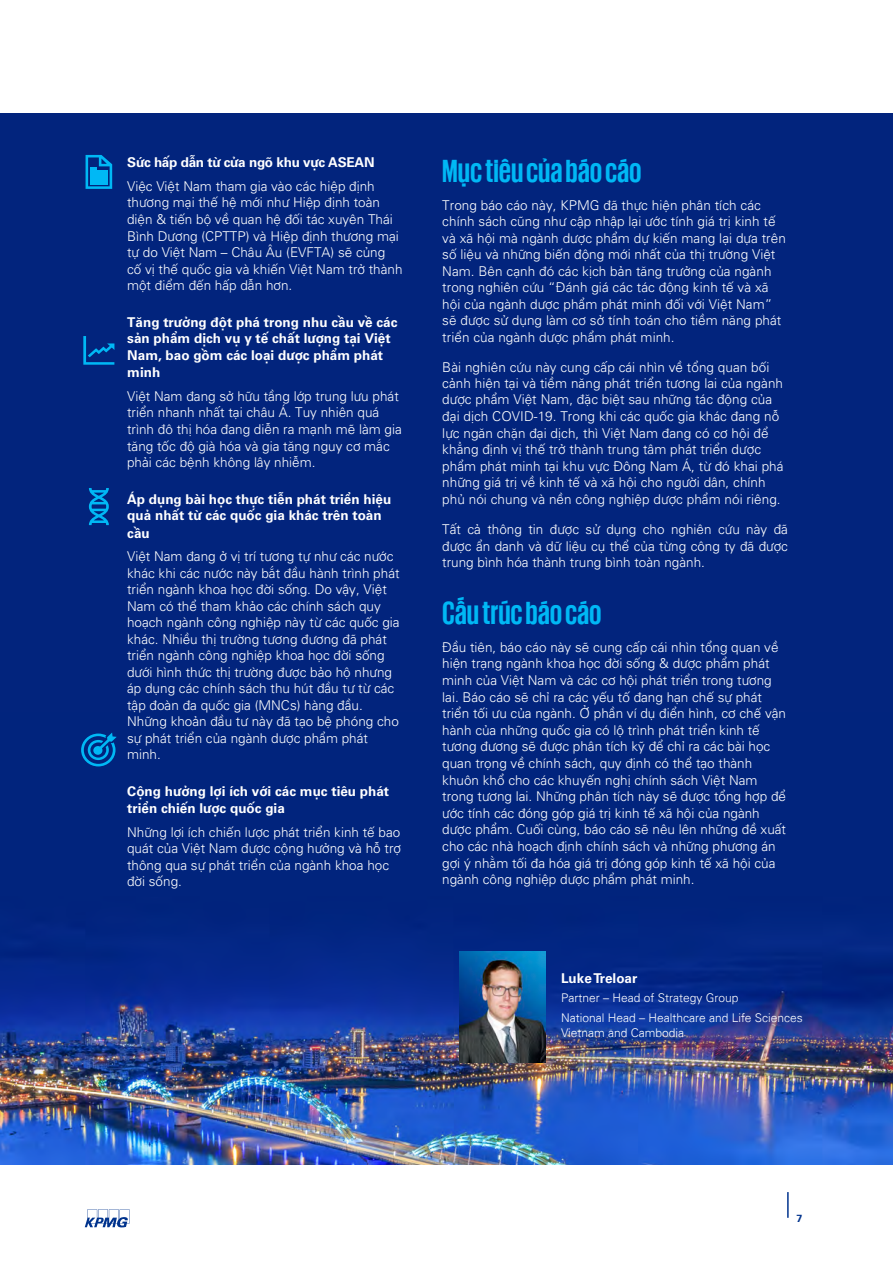
<style>
.page{position:relative;width:893px;height:1263px;background:#fff}
.page>*{position:absolute;margin:0;border:0;box-sizing:border-box;transform-origin:0 0}
.Copy_Titles{font:700 33px "KPMG";color:#00b8f5}
.Copy_Titles-2{font:300 13.5px/16.5px "VNI Univers 45";color:#fff}
.t1{font:700 13.5px/16.8px "VNI Univers 65";color:#fff}
.t2{font:300 12px/20.7px "Univers 45";color:#fff}
.t3{font:700 10.5px "Univers 65";color:#00338d}
.s1{font-family:"VNI Univers 65";font-weight:700}
.s2{font-family:"Univers 45"}
.s3{font-family:"VNI Univers 45"}
</style>
<div class="page">
<div style="left:0;top:113px;width:893px;height:1051px;background:#02247d"></div>
<img style="left:0;top:766px;width:893px;height:398px">
<svg style="left:86px;top:155px;width:26px;height:34px"></svg>
<hr style="left:90px;top:174px;width:18px;height:3px;background:#00b8f5">
<hr style="left:90px;top:177px;width:18px;height:3px;background:#00b8f5">
<hr style="left:90px;top:181px;width:18px;height:3px;background:#00b8f5">
<svg style="left:83px;top:336px;width:31px;height:29px"></svg>
<svg style="left:89px;top:488px;width:20px;height:37px"></svg>
<svg style="left:81px;top:732px;width:36px;height:34px"></svg>
<img style="left:459px;top:951px;width:86px;height:112px">
<svg style="left:787px;top:1192px;width:1px;height:26px"></svg>
<svg style="left:85px;top:1209px;width:45px;height:18px"></svg>
<p class="Copy_Titles-2" style="left:127px;top:149px;width:249px;line-height:24px"><span class="s1">Sức hấp dẫn từ cửa ngõ khu vực ASEAN<br></span>Việc Việt Nam tham gia vào các hiệp định</p>
<p class="Copy_Titles-2" style="left:127px;top:193px;width:277px">thương mại thế hệ mới như Hiệp định toàn diện &amp; tiến bộ về quan hệ đối tác xuyên Thái Bình Dương (CPTTP) và Hiệp định thương mại tự do Việt Nam – Châu Âu (EVFTA) sẽ củng cố vị thế quốc gia và khiến Việt Nam trở thành một điểm đến hấp dẫn hơn<span class="s2">.</span></p>
<p class="t1" style="left:127px;top:313px;width:272px">Tăng trưởng đột phá trong nhu cầu về các sản phẩm dịch vụ y tế chất lượng tại Việt<br>Nam, bao gồm các loại dược phẩm phát minh</p>
<p class="Copy_Titles-2" style="left:127px;top:387px;width:276px">Việt Nam đang sở hữu tầng lớp trung lưu phát triển nhanh nhất tại châu Á. Tuy nhiên quá trình đô thị hóa đang diễn ra mạnh mẽ làm gia tăng tốc độ già hóa và gia tăng nguy cơ mắc phải các bệnh không lây nhiễm.</p>
<p class="t1" style="left:127px;top:490px;width:265px">Áp dụng bài học thực tiễn phát triển hiệu quả nhất từ các quốc gia khác trên toàn cầu</p>
<p class="Copy_Titles-2" style="left:127px;top:547px;width:274px">Việt Nam đang ở vị trí tương tự như các nước khác khi các nước này bắt đầu hành trình phát triển ngành khoa học đời sống. Do vậy, Việt Nam có thể tham khảo các chính sách quy hoạch ngành công nghiệp này từ các quốc gia khác. Nhiều thị trường tương đương đã phát triển ngành công nghiệp khoa học đời sống dưới hình thức thị trường được bảo hộ nhưng áp dụng các chính sách thu hút đầu tư từ các tập đoàn đa quốc gia (MNCs) hàng đầu.<br>Những khoản đầu tư này đã tạo bệ phóng cho sự phát triển của ngành dược phẩm phát minh.</p>
<p class="t1" style="left:127px;top:781px;width:263px;line-height:17.4px">Cộng hưởng lợi ích với các mục tiêu phát triển chiến lược quốc gia</p>
<p class="Copy_Titles-2" style="left:127px;top:823px;width:275px">Những lợi ích chiến lược phát triển kinh tế bao quát của Việt Nam được cộng hưởng và hỗ trợ thông qua sự phát triển của ngành khoa học đời sống.</p>
<p class="Copy_Titles" style="left:442px;top:155px;width:201px">Mục tiêu của báo cáo</p>
<p class="Copy_Titles-2" style="left:442px;top:196px;width:345px">Trong báo cáo này, KPMG đã thực hiện phân tích các chính sách cũng như cập nhập lại ước tính giá trị kinh tế và xã hội mà ngành dược phẩm dự kiến mang lại dựa trên số liệu và những biến động mới nhất của thị trường Việt Nam. Bên cạnh đó các kịch bản tăng trưởng của ngành trong nghiên cứu “Đánh giá các tác động kinh tế và xã hội của ngành dược phẩm phát minh đối với Việt Nam” sẽ được sử dụng làm cơ sở tính toán cho tiềm năng phát triển của ngành dược phẩm phát minh.</p>
<p class="Copy_Titles-2" style="left:442px;top:358px;width:343px">Bài nghiên cứu này cung cấp cái nhìn về tổng quan bối cảnh hiện tại và tiềm năng phát triển tương lai của ngành dược phẩm Việt Nam, đặc biệt sau những tác động của đại dịch COVID-19. Trong khi các quốc gia khác đang nỗ lực ngăn chặn đại dịch, thì Việt Nam đang có cơ hội để khẳng định vị thế trở thành trung tâm phát triển dược phẩm phát minh tại khu vực Đông Nam Á, từ đó khai phá những giá trị về kinh tế và xã hội cho người dân, chính phủ nói chung và nền công nghiệp dược phẩm nói riêng.</p>
<p class="Copy_Titles-2" style="left:442px;top:520px;width:347px;text-align:justify">Tất cả thông tin được sử dụng cho nghiên cứu này đã được ẩn danh và dữ liệu cụ thể của từng công ty đã được trung bình hóa thành trung bình toàn ngành.</p>
<p class="Copy_Titles" style="left:442px;top:597px;width:161px">Cấu trúc báo cáo</p>
<p class="Copy_Titles-2" style="left:442px;top:638px;width:345px">Đầu tiên, báo cáo này sẽ cung cấp cái nhìn tổng quan về hiện trạng ngành khoa học đời sống &amp; dược phẩm phát minh của Việt Nam và các cơ hội phát triển trong tương lai. Báo cáo sẽ chỉ ra các yếu tố đang hạn chế sự phát triển tối ưu của ngành. Ở phần ví dụ điển hình, cơ chế vận hành của những quốc gia có lộ trình phát triển kinh tế tương đương sẽ được phân tích kỹ để chỉ ra các bài học quan trọng về chính sách, quy định có thể tạo thành khuôn khổ cho các khuyến nghị chính sách Việt Nam trong tương lai. Những phân tích này sẽ được tổng hợp để ước tính các đóng góp giá trị kinh tế xã hội của ngành dược phẩm. Cuối cùng, báo cáo sẽ nêu lên những đề xuất cho các nhà hoạch định chính sách và những phương án gợi ý nhằm tối đa hóa giá trị đóng góp kinh tế xã hội của ngành công nghiệp dược phẩm phát minh.</p>
<p class="t1" style="left:561px;top:968px;width:78px">Luke Treloar</p>
<p class="t2" style="left:561px;top:987px;width:243px">Partner – <span class="s3">Head of Strategy Grou</span>p<br>National Head – Healthcare and Life Sciences</p>
<p class="t2" style="left:561px;top:1022px;width:125px">Vietnam and Cambodia</p>
<p class="t3" style="left:796px;top:1212px;width:7px">7</p>
</div>
